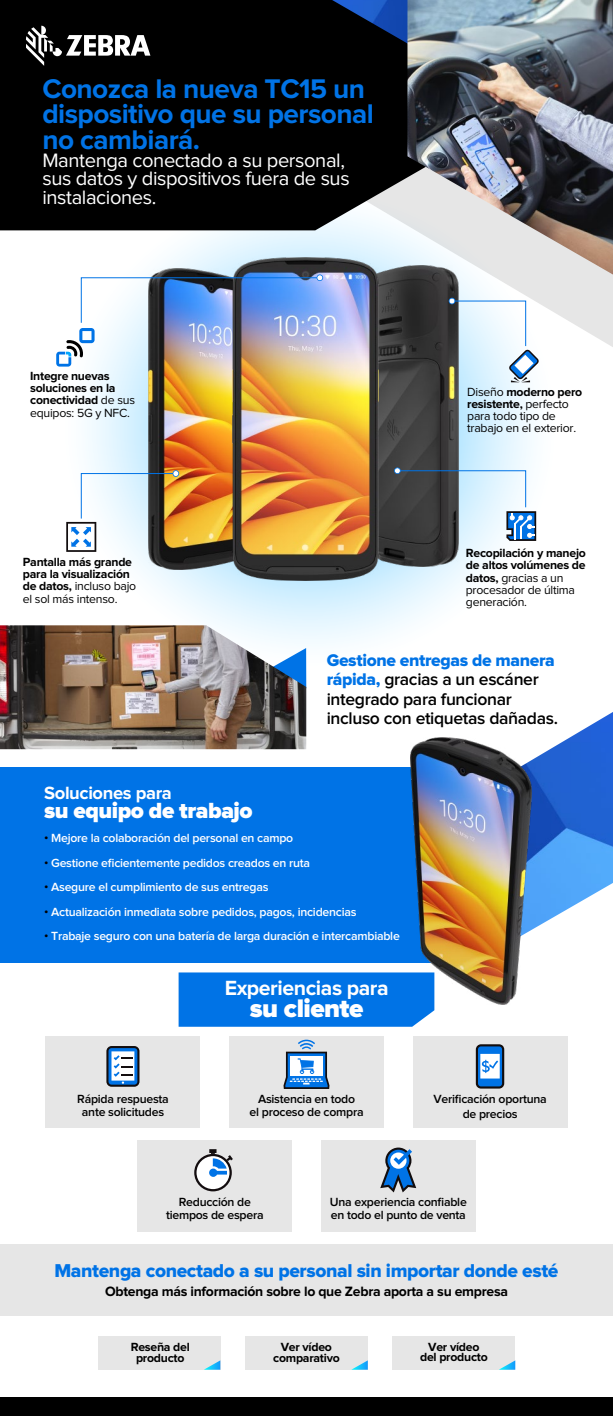
<style>
.page{position:relative;width:613px;height:1416px;background:#fff}
.page>*{position:absolute;margin:0;border:0;box-sizing:border-box;transform-origin:0 0}
.t1{font:700 28px/25.6px "Proxima Nova";letter-spacing:-.02em;color:#0073e6}
.t2{font:900 26.34px "Proxima Nova";letter-spacing:-.02em;color:#fff}
.t3{font:900 22.75px "Proxima Nova";letter-spacing:-.02em;color:#fff}
.t4{font:700 21.26px "Proxima Nova";letter-spacing:-.02em;color:#fff}
.t5{font:20.12px/18.2px "Proxima Nova";letter-spacing:-.02em;color:#fff}
.t6{font:19.25px "Proxima Nova Extrabld";letter-spacing:-.02em;color:#0073e6}
.t7{font:700 18.38px "Proxima Nova";letter-spacing:-.02em;color:#fff}
.t8{font:600 17.5px/19.2px "Proxima Nova";letter-spacing:-.02em;color:#000}
.t9{font:17.5px "Proxima Nova Extrabld";letter-spacing:-.02em;color:#0073e6}
.t10{font:700 14px "Proxima Nova";letter-spacing:-.02em;color:#000}
.t11{font:700 12.25px/12.2px "Proxima Nova";letter-spacing:-.02em;color:#000}
.t12{font:600 12.25px "Proxima Nova";letter-spacing:-.02em;color:#fff}
.t13{font:600 12.25px/13.1px "Proxima Nova";letter-spacing:-.02em;color:#000;text-align:center}
.t14{font:12.25px/12.2px "Proxima Nova";letter-spacing:-.02em;color:#000}
.s1{font-family:"Minion Pro"}
.s2{font-weight:400}
.s3{font-weight:700}
.s4{font-family:"Proxima Nova Extrabld";font-weight:400;color:#0073e6}
.s5{color:#000}
</style>
<div class="page">
<svg style="left:499px;top:275px;width:113px;height:72px;fill:#e6e6e6"></svg>
<div style="left:178px;top:972px;width:256px;height:55px;background:#0073e6"></div>
<div style="left:46px;top:1036px;width:154px;height:92px;background:#e6e6e6"></div>
<div style="left:229px;top:1036px;width:154px;height:92px;background:#e6e6e6"></div>
<div style="left:412px;top:1036px;width:155px;height:92px;background:#e6e6e6"></div>
<div style="left:137px;top:1140px;width:155px;height:91px;background:#e6e6e6"></div>
<div style="left:321px;top:1140px;width:154px;height:91px;background:#e6e6e6"></div>
<div style="left:0;top:767px;width:484px;height:196px;background:#0073e6"></div>
<svg style="left:62px;top:189px;width:494px;height:478px"></svg>
<img style="left:531px;top:712px;width:81px;height:218px">
<div style="left:0;top:0;width:407px;height:230px;background:#000"></div>
<img style="left:332px;top:0;width:75px;height:46px">
<svg style="left:26px;top:26px;width:124px;height:40px"></svg>
<img style="left:407px;top:0;width:205px;height:275px">
<img style="left:148px;top:269px;width:84px;height:301px">
<img style="left:378px;top:265px;width:80px;height:301px">
<img style="left:232px;top:258px;width:146px;height:323px">
<svg style="left:448px;top:298px;width:90px;height:84px"></svg>
<svg style="left:394px;top:467px;width:142px;height:74px;background:#8796a0"></svg>
<svg style="left:66px;top:470px;width:113px;height:82px"></svg>
<img style="left:56px;top:274px;width:267px;height:93px">
<img style="left:0;top:625px;width:306px;height:124px">
<img style="left:410px;top:738px;width:121px;height:267px">
<div style="left:0;top:1244px;width:612px;height:72px;background:#e6e6e6"></div>
<div style="left:0;top:1397px;width:612px;height:19px;background:#000"></div>
<div style="left:98px;top:1336px;width:122px;height:34px;background:#e6e6e6"></div>
<svg style="left:204px;top:1360px;width:16px;height:10px"></svg>
<div style="left:245px;top:1336px;width:123px;height:34px;background:#e6e6e6"></div>
<svg style="left:351px;top:1360px;width:17px;height:10px"></svg>
<div style="left:392px;top:1336px;width:123px;height:34px;background:#e6e6e6"></div>
<svg style="left:499px;top:1360px;width:16px;height:10px"></svg>
<svg style="left:106px;top:1046px;width:33px;height:41px"></svg>
<svg style="left:194px;top:1149px;width:39px;height:42px"></svg>
<svg style="left:380px;top:1147px;width:36px;height:45px"></svg>
<svg style="left:283px;top:1040px;width:46px;height:49px"></svg>
<svg style="left:475px;top:1044px;width:29px;height:45px"></svg>
<h1 class="t1" style="left:42px;top:77px;width:333px">Conozca la nueva TC15 un dispositivo que su personal no cambiará.</h1>
<h3 class="t5" style="left:42px;top:152px;width:309px">Mantenga conectado a su personal, sus datos y dispositivos fuera de sus instalaciones<span class="s1">.</span></h3>
<p class="t11" style="left:30px;top:370px;width:106px">Integre nuevas soluciones en la conectividad <span class="s2">de sus equipos: 5G y NFC.</span></p>
<p class="t11" style="left:23px;top:556px;width:115px">Pantalla más grande para la visualización de datos, <span class="s2">incluso bajo el sol más intenso.</span></p>
<p class="t14" style="left:467px;top:386px;width:116px">Diseño <span class="s3">moderno pero resistente,</span> perfecto para todo tipo de trabajo en el exterior.</p>
<p class="t11" style="left:466px;top:547px;width:121px">Recopilación y manejo de altos volúmenes de datos, <span class="s2">gracias a un procesador de última generación.</span></p>
<h3 class="t9" style="left:327px;top:652px;width:229px">Gestione entregas de manera</h3>
<h3 class="t8" style="left:327px;top:671px;width:233px"><span class="s4">rápida,</span> gracias a un escáner integrado para funcionar incluso con etiquetas dañadas.</h3>
<h3 class="t7" style="left:44px;top:784px;width:129px">Soluciones para</h3>
<h3 class="t3" style="left:44px;top:800px;width:210px">su equipo de trabajo</h3>
<p class="t12" style="left:44px;top:833px;width:250px"><span class="s5">•</span> Mejore la colaboración del personal en campo</p>
<p class="t12" style="left:44px;top:857px;width:267px"><span class="s5">•</span> Gestione eficientemente pedidos creados en ruta</p>
<p class="t12" style="left:44px;top:882px;width:226px"><span class="s5">•</span> Asegure el cumplimiento de sus entregas</p>
<p class="t12" style="left:44px;top:906px;width:314px"><span class="s5">•</span> Actualización inmediata sobre pedidos, pagos, incidencias</p>
<p class="t12" style="left:44px;top:931px;width:357px"><span class="s5">•</span> Trabaje seguro con una batería de larga duración e intercambiable</p>
<h3 class="t4" style="left:225px;top:978px;width:165px">Experiencias para</h3>
<h2 class="t2" style="left:250px;top:996px;width:115px">su cliente</h2>
<p class="t13" style="left:77px;top:1093px;width:93px">Rápida respuesta ante solicitudes</p>
<p class="t13" style="left:249px;top:1093px;width:115px">Asistencia en todo<br>el proceso de compra</p>
<p class="t13" style="left:433px;top:1092px;width:115px;line-height:14.9px">Verificación oportuna de precios</p>
<p class="t13" style="left:166px;top:1196px;width:99px">Reducción de tiempos de espera</p>
<p class="t13" style="left:330px;top:1196px;width:138px;text-align:left">Una experiencia confiable en todo el punto de venta</p>
<h3 class="t6" style="left:54px;top:1262px;width:505px">Mantenga conectado a su personal sin importar donde esté</h3>
<p class="t10" style="left:105px;top:1285px;width:404px">Obtenga más información sobre lo que Zebra aporta a su empresa</p>
<p class="t11" style="left:131px;top:1341px;width:61px;line-height:11.5px;text-align:center">Reseña del producto</p>
<p class="t11" style="left:273px;top:1341px;width:68px;line-height:11.5px;text-align:center">Ver vídeo comparativo</p>
<p class="t11" style="left:420px;top:1342px;width:69px;line-height:10.7px;text-align:center">Ver vídeo del producto</p>
</div>
